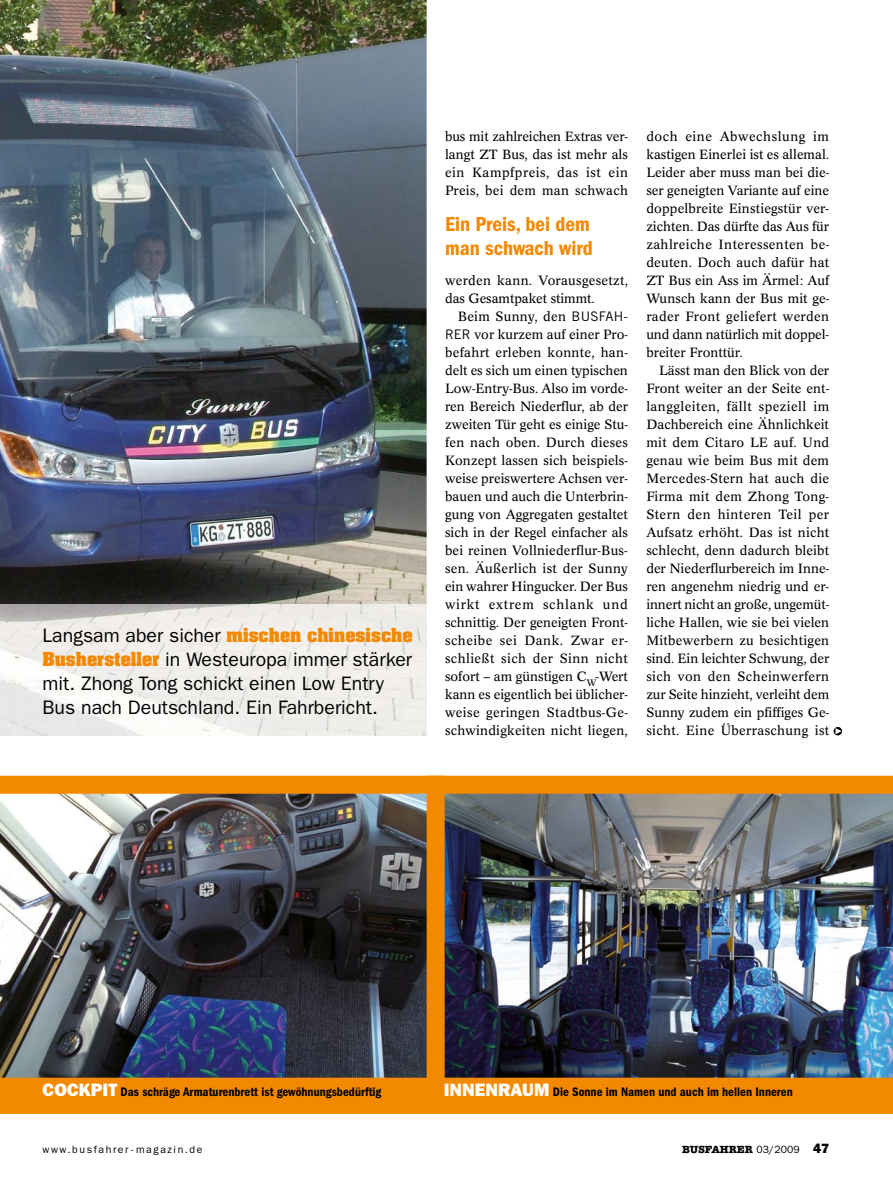
<style>
.page{position:relative;width:893px;height:1187px;background:#fff}
.page>*{position:absolute;margin:0;border:0;box-sizing:border-box;transform-origin:0 0}
.t1{font:21px/24px "ITC Franklin Gothic Std Dm Cd";color:#f38900}
.t2{font:19.5px/24px "ITC Franklin Gothic Std";color:#000}
.t3{font:700 16.5px "Aachen Std";color:#f38900}
.t4{font:13.2px/18px "Concorde BQ";letter-spacing:.015em;color:#000;text-align:justify}
.t5{font:12.75px "ITC Franklin Gothic Std Dm Cd";color:#000}
.t6{font:10.5px "ITC Franklin Gothic Std";letter-spacing:.15em;color:#000}
.t7{font:700 10.5px "American Typewriter Std";color:#000}
.s1{font-family:"ITC Franklin Gothic Std";font-weight:400;font-size:19.5px;color:#000}
.s2{font-family:"Aachen Std";font-weight:700;font-size:16.5px;color:#f38900}
.s3{font-family:"Trade Gothic LT Std"}
.s4{font-family:"ITC Franklin Gothic Std Hvy";font-size:18px;color:#fff}
.s5{font-family:"ITC Franklin Gothic Std";font-weight:400}
.s6{font-family:"ITC Franklin Gothic Std Hvy";font-weight:400;font-size:13.5px}
</style>
<div class="page">
<img style="left:0;top:0;width:427px;height:604px">
<img style="left:88px;top:604px;width:339px;height:131px">
<img style="left:0;top:603px;width:88px;height:133px">
<div style="left:0;top:777px;width:893px;height:336px;background:#f38900"></div>
<img style="left:0;top:775px;width:427px;height:303px">
<img style="left:427px;top:775px;width:466px;height:303px">
<svg style="left:834px;top:727px;width:8px;height:8px"></svg>
<svg style="left:835px;top:728px;width:7px;height:6px"></svg>
<p class="t3" style="left:43px;top:622px;width:372px"><span class="s1">Langsam aber sicher</span> mischen chinesische</p>
<h2 class="t2" style="left:43px;top:647px;width:371px"><span class="s2">Bushersteller</span> in Westeuropa immer stärker mit. Zhong tong schickt einen Low Entry<br>Bus nach Deutschland. Ein Fahrbericht.</h2>
<p class="t4" style="left:445px;top:128px;width:184px">bus mit zahlreichen Extras ver&shy;langt ZT Bus, das ist mehr als ein Kampfpreis, das ist ein Preis, bei dem man schwach</p>
<h1 class="t1" style="left:445px;top:212px;width:149px">Ein Preis, bei dem man schwach wird</h1>
<p class="t4" style="left:445px;top:272px;width:184px">werden kann. Vorausgesetzt, das Gesamtpaket stimmt.</p>
<p class="t4" style="left:445px;top:308px;width:184px;text-indent:13px">Beim Sunny, den <span class="s3">BUSFAH-RER</span> vor kurzem auf einer Pro&shy;befahrt erleben konnte, han&shy;delt es sich um einen typischen Low-Entry-Bus. Also im vorde&shy;ren Bereich Niederflur, ab der zweiten Tür geht es einige Stu&shy;fen nach oben. Durch dieses Konzept lassen sich beispiels&shy;weise preiswertere Achsen ver&shy;bauen und auch die Unterbrin&shy;gung von Aggregaten gestaltet sich in der Regel einfacher als bei reinen Vollniederflur-Bus&shy;sen. Äußerlich ist der Sunny ein wahrer Hingucker. Der Bus wirkt extrem schlank und schnittig. Der geneigten Front&shy;scheibe sei Dank. Zwar er&shy;schließt sich der Sinn nicht sofort – am günstigen C<sub>W</sub>-Wert kann es eigentlich bei üblicher&shy;weise geringen Stadtbus-Ge&shy;schwindigkeiten nicht liegen,</p>
<p class="t4" style="left:646px;top:128px;width:184px">doch eine Abwechslung im kastigen Einerlei ist es allemal.<br>Leider aber muss man bei die&shy;ser geneigten Variante auf eine doppelbreite Einstiegstür ver&shy;zichten. Das dürfte das Aus für zahlreiche Interessenten be&shy;deuten. Doch auch dafür hat ZT Bus ein Ass im Ärmel: Auf Wunsch kann der Bus mit ge&shy;rader Front geliefert werden und dann natürlich mit doppel&shy;breiter Fronttür.</p>
<p class="t4" style="left:646px;top:362px;width:184px;text-indent:13px">Lässt man den Blick von der Front weiter an der Seite ent&shy;langgleiten, fällt speziell im Dachbereich eine Ähnlichkeit mit dem Citaro LE auf. Und genau wie beim Bus mit dem Mercedes-Stern hat auch die Firma mit dem Zhong Tong-Stern den hinteren Teil per Aufsatz erhöht. Das ist nicht schlecht, denn dadurch bleibt der Niederflurbereich im Inne&shy;ren angenehm niedrig und er&shy;innert nicht an große, ungemüt&shy;liche Hallen, wie sie bei vielen Mitbewerbern zu besichtigen sind. Ein leichter Schwung, der sich von den Scheinwerfern zur Seite hinzieht, verleiht dem Sunny zudem ein pfiffiges Ge&shy;sicht. Eine Überraschung ist</p>
<p class="t5" style="left:43px;top:1084px;width:340px"><span class="s4">COCKPIT</span> Das schräge Armaturenbrett ist gewöhnungsbedürftig</p>
<p class="t5" style="left:444px;top:1084px;width:351px"><span class="s4">INNENRAUM</span> Die Sonne im Namen und auch im hellen Inneren</p>
<p class="t6" style="left:43px;top:1143px;width:161px">www.busfahrer-magazin.de</p>
<p class="t7" style="left:682px;top:1143px;width:149px">BUSFAHRER <span class="s5">03/2009</span> <span class="s6">47</span></p>
</div>
